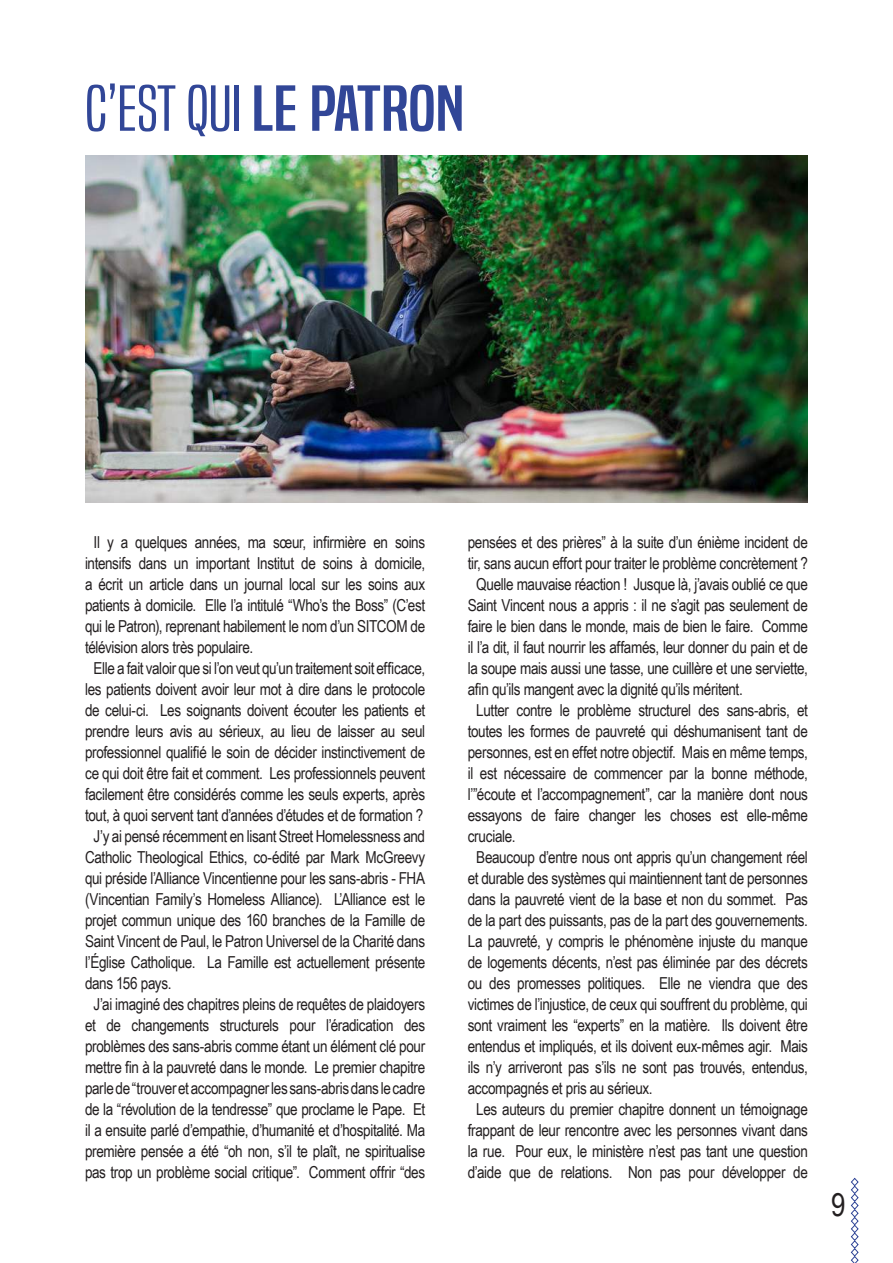
<style>
.page{position:relative;width:893px;height:1263px;background:#fff}
.page>*{position:absolute;margin:0;border:0;box-sizing:border-box;transform-origin:0 0}
.t1{font:60px "Built Titling Lt";color:#314697;scale:1.36 1}
.t2{font:31.5px "Arial Narrow";color:#231f20}
.t3{font:16.5px "Arial Narrow";letter-spacing:-.02em;color:#231f20}
.s1{font-family:"Built Titling Rg"}
</style>
<div class="page">
<svg style="left:850px;top:1177px;width:9px;height:86px"></svg>
<img style="left:85px;top:155px;width:723px;height:347px">
<h1 class="t1" style="left:85px;top:73px;width:280px">C’EST QUI <span class="s1">LE PATRON</span></h1>
<p class="t3" style="left:94px;top:530px;width:333px">Il y a quelques années, ma sœur, infirmière en soins</p>
<p class="t3" style="left:85px;top:551px;width:342px">intensifs dans un important Institut de soins à domicile,</p>
<p class="t3" style="left:85px;top:572px;width:342px">a écrit un article dans un journal local sur les soins aux</p>
<p class="t3" style="left:85px;top:593px;width:342px">patients à domicile. Elle l’a intitulé “Who’s the Boss” (C’est</p>
<p class="t3" style="left:85px;top:614px;width:342px">qui le Patron), reprenant habilement le nom d’un SITCOM de</p>
<p class="t3" style="left:85px;top:635px;width:170px">télévision alors très populaire.</p>
<p class="t3" style="left:94px;top:656px;width:333px">Elle a fait valoir que si l’on veut qu’un traitement soit efficace,</p>
<p class="t3" style="left:85px;top:677px;width:342px">les patients doivent avoir leur mot à dire dans le protocole</p>
<p class="t3" style="left:85px;top:698px;width:342px">de celui-ci. Les soignants doivent écouter les patients et</p>
<p class="t3" style="left:85px;top:719px;width:342px">prendre leurs avis au sérieux, au lieu de laisser au seul</p>
<p class="t3" style="left:85px;top:740px;width:342px">professionnel qualifié le soin de décider instinctivement de</p>
<p class="t3" style="left:85px;top:761px;width:342px">ce qui doit être fait et comment. Les professionnels peuvent</p>
<p class="t3" style="left:85px;top:782px;width:342px">facilement être considérés comme les seuls experts, après</p>
<p class="t3" style="left:85px;top:803px;width:340px">tout, à quoi servent tant d’années d’études et de formation ?</p>
<p class="t3" style="left:94px;top:824px;width:333px">J’y ai pensé récemment en lisant Street Homelessness and</p>
<p class="t3" style="left:85px;top:845px;width:342px">Catholic Theological Ethics, co-édité par Mark McGreevy</p>
<p class="t3" style="left:85px;top:866px;width:342px">qui préside l’Alliance Vincentienne pour les sans-abris - FHA</p>
<p class="t3" style="left:85px;top:887px;width:342px">(Vincentian Family’s Homeless Alliance). L’Alliance est le</p>
<p class="t3" style="left:85px;top:908px;width:342px">projet commun unique des 160 branches de la Famille de</p>
<p class="t3" style="left:85px;top:929px;width:342px">Saint Vincent de Paul, le Patron Universel de la Charité dans</p>
<p class="t3" style="left:85px;top:950px;width:342px">l’Église Catholique. La Famille est actuellement présente</p>
<p class="t3" style="left:85px;top:971px;width:88px">dans 156 pays.</p>
<p class="t3" style="left:94px;top:992px;width:333px">J’ai imaginé des chapitres pleins de requêtes de plaidoyers</p>
<p class="t3" style="left:85px;top:1013px;width:342px">et de changements structurels pour l’éradication des</p>
<p class="t3" style="left:85px;top:1034px;width:342px">problèmes des sans-abris comme étant un élément clé pour</p>
<p class="t3" style="left:85px;top:1055px;width:342px">mettre fin à la pauvreté dans le monde. Le premier chapitre</p>
<p class="t3" style="left:85px;top:1076px;width:342px">parle de “trouver et accompagner les sans-abris dans le cadre</p>
<p class="t3" style="left:85px;top:1097px;width:342px">de la “révolution de la tendresse” que proclame le Pape. Et</p>
<p class="t3" style="left:85px;top:1118px;width:342px">il a ensuite parlé d’empathie, d’humanité et d’hospitalité. Ma</p>
<p class="t3" style="left:85px;top:1139px;width:342px">première pensée a été “oh non, s’il te plaît, ne spiritualise</p>
<p class="t3" style="left:85px;top:1160px;width:342px">pas trop un problème social critique”. Comment offrir “des</p>
<p class="t3" style="left:468px;top:530px;width:342px">pensées et des prières” à la suite d’un énième incident de</p>
<p class="t3" style="left:468px;top:551px;width:342px">tir, sans aucun effort pour traiter le problème concrètement ?</p>
<p class="t3" style="left:476px;top:572px;width:333px">Quelle mauvaise réaction ! Jusque là, j’avais oublié ce que</p>
<p class="t3" style="left:468px;top:593px;width:342px">Saint Vincent nous a appris : il ne s’agit pas seulement de</p>
<p class="t3" style="left:468px;top:614px;width:342px">faire le bien dans le monde, mais de bien le faire. Comme</p>
<p class="t3" style="left:468px;top:635px;width:342px">il l’a dit, il faut nourrir les affamés, leur donner du pain et de</p>
<p class="t3" style="left:468px;top:656px;width:342px">la soupe mais aussi une tasse, une cuillère et une serviette,</p>
<p class="t3" style="left:468px;top:677px;width:276px">afin qu’ils mangent avec la dignité qu’ils méritent.</p>
<p class="t3" style="left:476px;top:698px;width:333px">Lutter contre le problème structurel des sans-abris, et</p>
<p class="t3" style="left:468px;top:719px;width:342px">toutes les formes de pauvreté qui déshumanisent tant de</p>
<p class="t3" style="left:468px;top:740px;width:342px">personnes, est en effet notre objectif. Mais en même temps,</p>
<p class="t3" style="left:468px;top:761px;width:342px">il est nécessaire de commencer par la bonne méthode,</p>
<p class="t3" style="left:468px;top:782px;width:342px">l’”écoute et l’accompagnement”, car la manière dont nous</p>
<p class="t3" style="left:468px;top:803px;width:342px">essayons de faire changer les choses est elle-même</p>
<p class="t3" style="left:468px;top:824px;width:49px">cruciale.</p>
<p class="t3" style="left:476px;top:845px;width:333px">Beaucoup d’entre nous ont appris qu’un changement réel</p>
<p class="t3" style="left:468px;top:866px;width:342px">et durable des systèmes qui maintiennent tant de personnes</p>
<p class="t3" style="left:468px;top:887px;width:342px">dans la pauvreté vient de la base et non du sommet. Pas</p>
<p class="t3" style="left:468px;top:908px;width:342px">de la part des puissants, pas de la part des gouvernements.</p>
<p class="t3" style="left:468px;top:929px;width:342px">La pauvreté, y compris le phénomène injuste du manque</p>
<p class="t3" style="left:468px;top:950px;width:342px">de logements décents, n’est pas éliminée par des décrets</p>
<p class="t3" style="left:468px;top:971px;width:342px">ou des promesses politiques. Elle ne viendra que des</p>
<p class="t3" style="left:468px;top:992px;width:342px">victimes de l’injustice, de ceux qui souffrent du problème, qui</p>
<p class="t3" style="left:468px;top:1013px;width:342px">sont vraiment les “experts” en la matière. Ils doivent être</p>
<p class="t3" style="left:468px;top:1034px;width:342px">entendus et impliqués, et ils doivent eux-mêmes agir. Mais</p>
<p class="t3" style="left:468px;top:1055px;width:342px">ils n’y arriveront pas s’ils ne sont pas trouvés, entendus,</p>
<p class="t3" style="left:468px;top:1076px;width:186px">accompagnés et pris au sérieux.</p>
<p class="t3" style="left:476px;top:1097px;width:333px">Les auteurs du premier chapitre donnent un témoignage</p>
<p class="t3" style="left:468px;top:1118px;width:342px">frappant de leur rencontre avec les personnes vivant dans</p>
<p class="t3" style="left:468px;top:1139px;width:342px">la rue. Pour eux, le ministère n’est pas tant une question</p>
<p class="t3" style="left:468px;top:1160px;width:342px">d’aide que de relations. Non pas pour développer de</p>
<h2 class="t2" style="left:831px;top:1181px;width:16px">9</h2>
</div>
